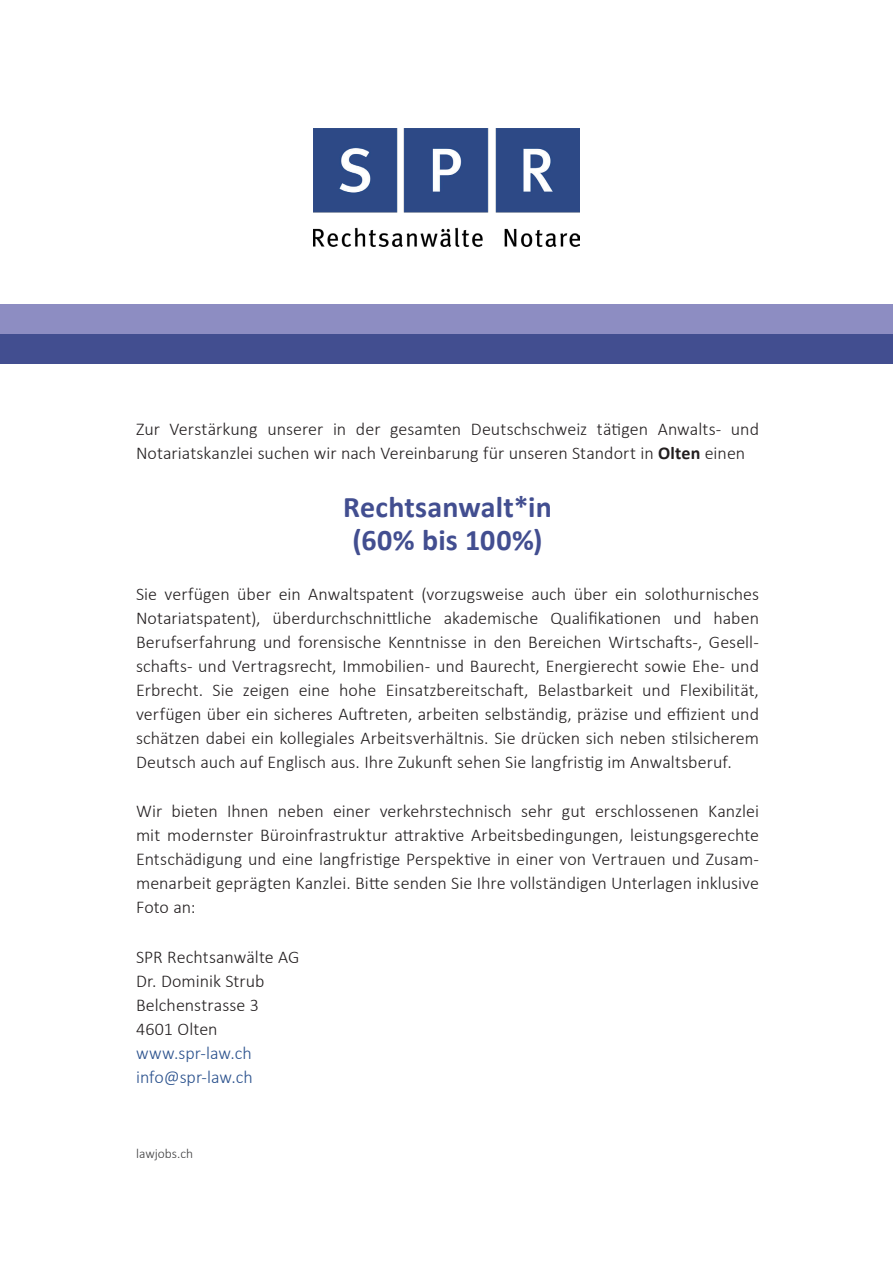
<style>
.page{position:relative;width:893px;height:1263px;background:#fff}
.page>*{position:absolute;margin:0;border:0;box-sizing:border-box;transform-origin:0 0}
.Title_Job{font:700 30px/33px "Calibri";letter-spacing:.005em;color:#424e90;text-align:center}
.Text_Normal{font:300 18px/24px "Calibri";color:#231f20;text-align:justify}
.Text_Normal-2{font:300 18px "Calibri";color:#2a518d}
.t1{font:300 13.5px "Calibri";color:#3e3e3f}
.s1{font-weight:700}
</style>
<div class="page">
<img style="left:314px;top:128px;width:265px;height:119px">
<div style="left:0;top:304px;width:893px;height:30px;background:#8d8dc2"></div>
<div style="left:0;top:334px;width:893px;height:30px;background:#424e90"></div>
<p class="Text_Normal" style="left:136px;top:416px;width:624px">Zur Verstärkung unserer in der gesamten Deutschschweiz tätigen Anwalts- und<br>Notariatskanzlei suchen wir nach Vereinbarung für unseren Standort in <span class="s1">Olten</span> einen</p>
<p class="Title_Job" style="left:343px;top:490px;width:210px">Rechtsanwalt*in (60% bis 100%)</p>
<p class="Text_Normal" style="left:136px;top:581px;width:624px">Sie verfügen über ein Anwaltspatent (vorzugsweise auch über ein solothurnisches Notariatspatent), überdurchschnittliche akademische Qualifikationen und haben Berufserfahrung und forensische Kenntnisse in den Bereichen Wirtschafts-, Gesell&shy;schafts- und Vertragsrecht, Immobilien- und Baurecht, Energierecht sowie Ehe- und Erbrecht. Sie zeigen eine hohe Einsatzbereitschaft, Belastbarkeit und Flexibilität, verfügen über ein sicheres Auftreten, arbeiten selbständig, präzise und effizient und schätzen dabei ein kollegiales Arbeitsverhältnis. Sie drücken sich neben stilsicherem Deutsch auch auf Englisch aus. Ihre Zukunft sehen Sie langfristig im Anwaltsberuf.</p>
<p class="Text_Normal" style="left:136px;top:799px;width:624px">Wir bieten Ihnen neben einer verkehrstechnisch sehr gut erschlossenen Kanzlei mit modernster Büroinfrastruktur attraktive Arbeitsbedingungen, leistungsgerechte Entschädigung und eine langfristige Perspektive in einer von Vertrauen und Zusam&shy;menarbeit geprägten Kanzlei. Bitte senden Sie Ihre vollständigen Unterlagen inklusive Foto an:</p>
<p class="Text_Normal" style="left:136px;top:944px;width:165px">SPR Rechtsanwälte AG</p>
<p class="Text_Normal" style="left:136px;top:968px;width:130px">Dr. Dominik Strub</p>
<p class="Text_Normal" style="left:136px;top:992px;width:124px">Belchenstrasse 3</p>
<p class="Text_Normal" style="left:136px;top:1016px;width:83px">4601 Olten</p>
<p class="Text_Normal-2" style="left:136px;top:1041px;width:117px">www.spr-law.ch</p>
<p class="Text_Normal-2" style="left:136px;top:1065px;width:118px">info@spr-law.ch</p>
<p class="t1" style="left:136px;top:1145px;width:59px">lawjobs.ch</p>
</div>
